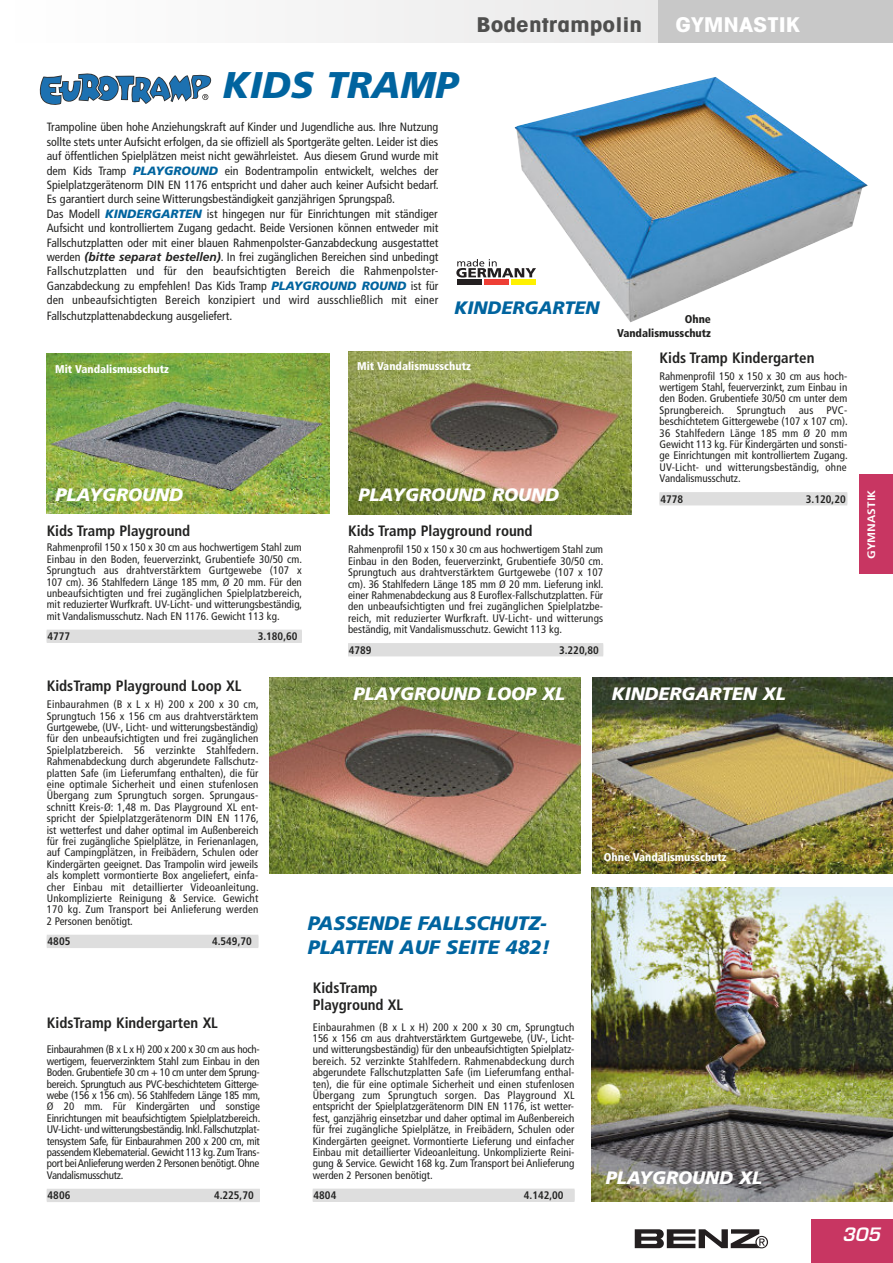
<style>
.page{position:relative;width:893px;height:1263px;background:#fff}
.page>*{position:absolute;margin:0;border:0;box-sizing:border-box;transform-origin:0 0}
.t1{font:italic 900 37.2px "Frutiger";color:#00649f}
.t2{font:700 condensed 20.4px "Avant Garde";color:#4f4f4e;scale:1.25 1}
.t3{font:700 condensed 20.4px "Avant Garde";color:#fff;scale:1.25 1}
.t4{font:italic 900 19.5px/23.4px "Frutiger";color:#00649f}
.t5{font:italic 900 18px "Frutiger";color:#fff}
.t6{font:italic 900 18px "Frutiger";color:#00649f}
.t7{font:italic 600 18px "Eurostile";color:#fff}
.t8{font:700 condensed 15px/17.1px "Frutiger";color:#222221}
.t9{font:condensed 12px/14.4px "Frutiger";color:#222221}
.t10{font:900 condensed 11.25px "Frutiger";color:#fff}
.t11{font:900 condensed 11.25px/13.5px "Frutiger";color:#222221;text-align:right}
.t12{font:condensed 10.95px/11.4px "Frutiger";color:#222221;text-align:justify}
.t13{font:700 condensed 10.95px "Frutiger";color:#222221}
.t14{font:700 condensed 10.8px "Frutiger";color:#fff;scale:1.25 1}
.s1{font-weight:900;font-style:italic;font-stretch:normal;color:#00649f}
.s2{font-weight:700;font-style:italic;font-stretch:normal}
</style>
<div class="page">
<div style="left:811px;top:1219px;width:82px;height:44px;background:#c83662"></div>
<div style="left:859px;top:474px;width:34px;height:100px;background:#c83662"></div>
<div style="left:1px;top:0;width:657px;height:43px;background:#f4f4f4"></div>
<div style="left:658px;top:0;width:235px;height:43px;background:#c8c8c8"></div>
<img style="left:592px;top:888px;width:301px;height:313px">
<svg style="left:40px;top:73px;width:171px;height:32px"></svg>
<img style="left:47px;top:353px;width:283px;height:160px">
<img style="left:348px;top:352px;width:283px;height:162px">
<img style="left:514px;top:77px;width:354px;height:245px">
<img style="left:592px;top:677px;width:301px;height:196px">
<img style="left:270px;top:677px;width:310px;height:196px">
<div style="left:457px;top:279px;width:25px;height:6px;background:#231f20"></div>
<div style="left:484px;top:279px;width:25px;height:6px;background:#ee3e35"></div>
<div style="left:511px;top:279px;width:25px;height:6px;background:#fff101"></div>
<svg style="left:456px;top:259px;width:80px;height:19px"></svg>
<div style="left:313px;top:1188px;width:261px;height:13px;background:#dedede"></div>
<div style="left:313px;top:1190px;width:261px;height:12px;background:#dedede"></div>
<div style="left:47px;top:1189px;width:213px;height:12px;background:#dedede"></div>
<div style="left:47px;top:1190px;width:213px;height:12px;background:#dedede"></div>
<div style="left:47px;top:935px;width:211px;height:12px;background:#dedede"></div>
<div style="left:47px;top:936px;width:211px;height:12px;background:#dedede"></div>
<div style="left:47px;top:630px;width:255px;height:12px;background:#dedede"></div>
<div style="left:47px;top:631px;width:255px;height:12px;background:#dedede"></div>
<div style="left:348px;top:643px;width:255px;height:12px;background:#dedede"></div>
<div style="left:348px;top:644px;width:255px;height:12px;background:#dedede"></div>
<div style="left:659px;top:492px;width:188px;height:12px;background:#dedede"></div>
<div style="left:659px;top:493px;width:188px;height:12px;background:#dedede"></div>
<svg style="left:635px;top:1229px;width:133px;height:19px"></svg>
<h1 class="t1" style="left:223px;top:70px;width:237px">KIDS TRAMP</h1>
<h2 class="t2" style="left:477px;top:17px;width:134px">Bodentrampolin</h2>
<h2 class="t3" style="left:675px;top:17px;width:101px">GYMNASTIK</h2>
<p class="t9" style="left:47px;top:121px;width:393px">Trampoline üben hohe Anziehungskraft auf Kinder und Jugendliche aus. Ihre Nutzung sollte stets unter Aufsicht erfolgen, da sie offiziell als Sportgeräte gelten. Leider ist dies auf öffentlichen Spielplätzen meist nicht gewährleistet. Aus diesem Grund wurde mit dem Kids Tramp <span class="s1">PLAYGROUND</span> ein Bodentrampolin entwickelt, welches der Spielplatzgerätenorm DIN EN 1176 entspricht und daher auch keiner Aufsicht bedarf.<br>Es garantiert durch seine Witterungsbeständigkeit ganzjährigen Sprungspaß.<br>Das Modell <span class="s1">KINDERGARTEN</span> ist hingegen nur für Einrichtungen mit ständiger Aufsicht und kontrolliertem Zugang gedacht. Beide Versionen können entweder mit Fallschutzplatten oder mit einer blauen Rahmenpolster-Ganzabdeckung ausgestattet werden <span class="s2">(bitte separat bestellen)</span>. In frei zugänglichen Bereichen sind unbedingt Fallschutzplatten und für den beaufsichtigten Bereich die Rahmenpolster-Ganzabdeckung zu empfehlen! Das Kids Tramp <span class="s1">PLAYGROUND ROUND</span> ist für den unbeaufsichtigten Bereich konzipiert und wird ausschließlich mit einer</p>
<p class="t9" style="left:47px;top:309px;width:187px">Fallschutzplattenabdeckung ausgeliefert.</p>
<h3 class="t6" style="left:455px;top:300px;width:146px">KINDERGARTEN</h3>
<p class="t10" style="left:55px;top:365px;width:115px">Mit Vandalismusschutz</p>
<p class="t10" style="left:357px;top:361px;width:115px">Mit Vandalismusschutz</p>
<h3 class="t5" style="left:55px;top:487px;width:129px">PLAYGROUND</h3>
<h3 class="t5" style="left:358px;top:487px;width:202px">PLAYGROUND ROUND</h3>
<h3 class="t8" style="left:47px;top:523px;width:145px">Kids Tramp Playground</h3>
<p class="t12" style="left:47px;top:543px;width:257px">Rahmenprofil 150 x 150 x 30 cm aus hochwertigem Stahl zum Einbau in den Boden, feuerverzinkt, Grubentiefe 30/50 cm.<br>Sprungtuch aus drahtverstärktem Gurtgewebe (107 x 107 cm). 36 Stahlfedern Länge 185 mm, Ø 20 mm. Für den unbeaufsichtigten und frei zugänglichen Spielplatzbereich, mit reduzierter Wurfkraft. UV-Licht- und witterungsbeständig, mit Vandalismusschutz. Nach EN 1176. Gewicht 113 kg.</p>
<p class="t13" style="left:48px;top:632px;width:24px">4777</p>
<p class="t13" style="left:258px;top:632px;width:41px">3.180,60</p>
<h3 class="t8" style="left:348px;top:524px;width:186px">Kids Tramp Playground round</h3>
<p class="t12" style="left:348px;top:545px;width:257px">Rahmenprofil 150 x 150 x 30 cm aus hochwertigem Stahl zum Einbau in den Boden, feuerverzinkt, Grubentiefe 30/50 cm.<br>Sprungtuch aus drahtverstärktem Gurtgewebe (107 x 107 cm). 36 Stahlfedern Länge 185 mm Ø 20 mm. Lieferung inkl. einer Rahmenabdeckung aus 8 Euroflex-Fallschutzplatten. Für den unbeaufsichtigten und frei zugänglichen Spielplatzbe&shy;reich, mit reduzierter Wurfkraft. UV-Licht- und witterungs beständig, mit Vandalismusschutz. Gewicht 113 kg.</p>
<p class="t13" style="left:349px;top:645px;width:24px">4789</p>
<p class="t13" style="left:559px;top:645px;width:41px">3.220,80</p>
<p class="t11" style="left:617px;top:313px;width:95px">Ohne<br>Vandalismusschutz</p>
<h3 class="t8" style="left:659px;top:350px;width:157px">Kids Tramp Kindergarten</h3>
<p class="t12" style="left:659px;top:371px;width:190px">Rahmenprofil 150 x 150 x 30 cm aus hoch&shy;wertigem Stahl, feuerverzinkt, zum Einbau in den Boden. Grubentiefe 30/50 cm unter dem Sprungbereich. Sprungtuch aus PVC&shy;beschichtetem Gittergewebe (107 x 107 cm).<br>36 Stahlfedern Länge 185 mm Ø 20 mm Gewicht 113 kg. Für Kindergärten und sonsti&shy;ge Einrichtungen mit kontrolliertem Zugang.<br>UV-Licht- und witterungsbeständig, ohne Vandalismusschutz.</p>
<p class="t13" style="left:660px;top:494px;width:24px">4778</p>
<p class="t13" style="left:806px;top:494px;width:41px">3.120,20</p>
<h3 class="t8" style="left:47px;top:678px;width:196px">KidsTramp Playground Loop XL</h3>
<p class="t12" style="left:47px;top:700px;width:213px">Einbaurahmen (B x L x H) 200 x 200 x 30 cm, Sprungtuch 156 x 156 cm aus drahtverstärktem Gurtgewebe, (UV-, Licht- und witterungsbeständig) für den unbeaufsichtigten und frei zugänglichen Spielplatzbereich. 56 verzinkte Stahlfedern.<br>Rahmenabdeckung durch abgerundete Fallschutz&shy;platten Safe (im Lieferumfang enthalten), die für eine optimale Sicherheit und einen stufenlosen Übergang zum Sprungtuch sorgen. Sprungaus&shy;schnitt Kreis-Ø: 1,48 m. Das Playground XL ent&shy;spricht der Spielplatzgerätenorm DIN EN 1176, ist wetterfest und daher optimal im Außenbereich für frei zugängliche Spielplätze, in Ferienanlagen, auf Campingplätzen, in Freibädern, Schulen oder Kindergärten geeignet. Das Trampolin wird jeweils als komplett vormontierte Box angeliefert, einfa&shy;cher Einbau mit detaillierter Videoanleitung.<br>Unkomplizierte Reinigung &amp; Service. Gewicht 170 kg. Zum Transport bei Anlieferung werden 2 Personen benötigt.</p>
<p class="t13" style="left:48px;top:937px;width:24px">4805</p>
<p class="t13" style="left:212px;top:937px;width:41px">4.549,70</p>
<h3 class="t8" style="left:47px;top:1015px;width:173px">KidsTramp Kindergarten XL</h3>
<p class="t12" style="left:47px;top:1045px;width:215px">Einbaurahmen (B x L x H) 200 x 200 x 30 cm aus hoch&shy;wertigem, feuerverzinktem Stahl zum Einbau in den Boden. Grubentiefe 30 cm + 10 cm unter dem Sprung&shy;bereich. Sprungtuch aus PVC-beschichtetem Gitterge&shy;webe (156 x 156 cm). 56 Stahlfedern Länge 185 mm, Ø 20 mm. Für Kindergärten und sonstige Einrichtungen mit beaufsichtigtem Spielplatzbereich.<br>UV-Licht- und witterungsbeständig. Inkl. Fallschutzplat&shy;tensystem Safe, für Einbaurahmen 200 x 200 cm, mit passendem Klebematerial. Gewicht 113 kg. ZumTrans&shy;port beiAnlieferung werden 2 Personen benötigt.Ohne Vandalismusschutz.</p>
<p class="t13" style="left:48px;top:1191px;width:24px">4806</p>
<p class="t13" style="left:214px;top:1191px;width:41px">4.225,70</p>
<h3 class="t5" style="left:354px;top:687px;width:213px">PLAYGROUND LOOP XL</h3>
<h3 class="t5" style="left:612px;top:687px;width:176px">KINDERGARTEN XL</h3>
<h3 class="t4" style="left:308px;top:913px;width:244px">PASSENDE FALLSCHUTZ-<br>PLATTEN AUF SEITE 482!</h3>
<h3 class="t8" style="left:313px;top:980px;width:92px">KidsTramp<br>Playground XL</h3>
<p class="t12" style="left:313px;top:1022px;width:263px">Einbaurahmen (B x L x H) 200 x 200 x 30 cm, Sprungtuch 156 x 156 cm aus drahtverstärktem Gurtgewebe, (UV-, Licht&shy;und witterungsbeständig) für den unbeaufsichtigten Spielplatz&shy;bereich. 52 verzinkte Stahlfedern. Rahmenabdeckung durch abgerundete Fallschutzplatten Safe (im Lieferumfang enthal&shy;ten), die für eine optimale Sicherheit und einen stufenlosen Übergang zum Sprungtuch sorgen. Das Playground XL entspricht der Spielplatzgerätenorm DIN EN 1176, ist wetter&shy;fest, ganzjährig einsetzbar und daher optimal im Außenbereich für frei zugängliche Spielplätze, in Freibädern, Schulen oder Kindergärten geeignet. Vormontierte Lieferung und einfacher Einbau mit detaillierter Videoanleitung. Unkomplizierte Reini&shy;gung &amp; Service. Gewicht 168 kg. Zum Transport bei Anlieferung werden 2 Personen benötigt.</p>
<p class="t13" style="left:314px;top:1191px;width:24px">4804</p>
<p class="t13" style="left:524px;top:1191px;width:41px">4.142,00</p>
<p class="t10" style="left:604px;top:852px;width:124px">Ohne Vandalismusschutz</p>
<h3 class="t5" style="left:606px;top:1170px;width:158px">PLAYGROUND XL</h3>
<p class="t14" style="left:867px;top:559px;width:57px;rotate:-90deg">GYMNASTIK</p>
<h3 class="t7" style="left:842px;top:1227px;width:40px">305</h3>
</div>
